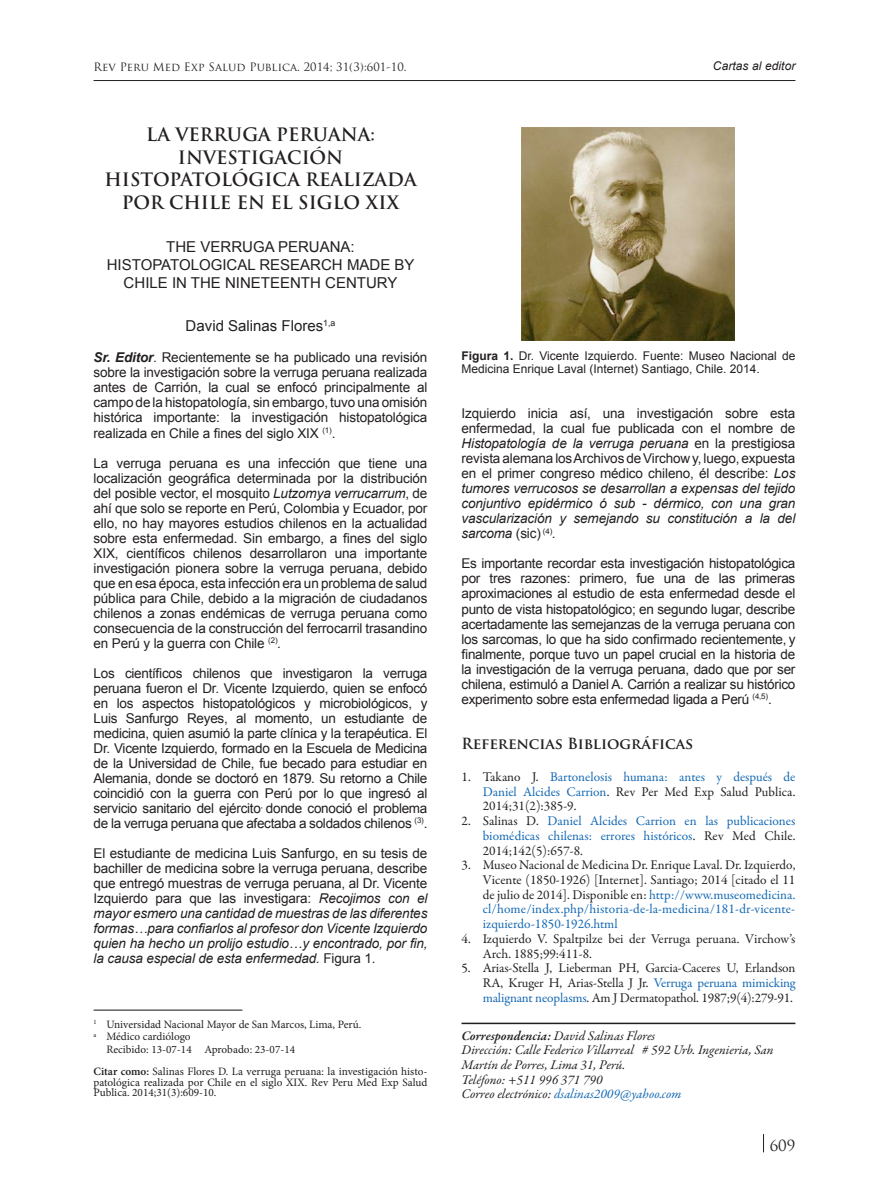
<style>
.page{position:relative;width:872px;height:1183px;background:#fff}
.page>*{position:absolute;margin:0;border:0;box-sizing:border-box;transform-origin:0 0}
.t1{font:700 18px/22.5px "Trajan Pro";color:#231f20;text-align:center}
.t2{font:15px/18px "Arial";color:#231f20;text-align:center}
.t3{font:700 15px "Trajan Pro";letter-spacing:-.01em;color:#231f20}
.t4{font:15px "Trajan Pro";color:#231f20}
.t5{font:13.5px/15px "Arial";letter-spacing:-.01em;color:#231f20;text-align:justify}
.t6{font:italic 13.5px/15px "Arial";letter-spacing:-.01em;color:#231f20;text-align:justify}
.t7{font:13.35px/14.7px "Garamond Premr Pro";color:#231f20;text-align:justify}
.t8{font:13.35px/14.7px "Garamond Premr Pro";color:#1368b3;text-align:justify}
.t9{font:italic 13.35px/14.7px "Garamond Premr Pro";color:#231f20}
.t10{font:12px/13.5px "Arial";color:#231f20}
.t11{font:italic 12px "Arial";letter-spacing:.005em;color:#231f20}
.t12{font:11.25px/10.5px "Minion Pro";color:#231f20;text-align:justify}
.t13{font:11.25px "Trajan Pro";letter-spacing:.005em;color:#231f20}
.s1{font-weight:700;font-style:italic}
.s2{font-style:italic}
.s3{font-style:normal}
.s4{font-weight:600}
.s5{font-weight:700}
.s6{color:#231f20}
.s7{color:#1368b3}
</style>
<div class="page">
<hr style="left:94px;top:80px;width:701px;height:1px;background:#231f20">
<svg style="left:763px;top:1134px;width:1px;height:17px"></svg>
<hr style="left:94px;top:1009px;width:148px;height:1px;background:#231f20">
<img style="left:522px;top:128px;width:212px;height:212px">
<hr style="left:461px;top:1022px;width:334px;height:1px;background:#231f20">
<p class="t13" style="left:94px;top:60px;width:314px">Rev Peru Med Exp Salud Publica. 2014; 31(3):601-10.</p>
<p class="t11" style="left:713px;top:58px;width:84px">Cartas al editor</p>
<h1 class="t1" style="left:104px;top:123px;width:314px">LA VERRUGA PERUANA:<br>INVESTIGACIÓN<br>HISTOPATOLÓGICA REALIZADA<br>POR CHILE EN EL SIGLO XIX</h1>
<p class="t2" style="left:107px;top:238px;width:309px">THE VERRUGA PERUANA:<br>HISTOPATOLOGICAL RESEARCH MADE BY<br>CHILE IN THE NINETEENTH CENTURY</p>
<p class="t2" style="left:186px;top:317px;width:151px">David Salinas Flores<sup>1,a</sup></p>
<p class="t5" style="left:94px;top:350px;width:335px"><span class="s1">Sr. Editor</span><span class="s2">.</span> Recientemente se ha publicado una revisión sobre la investigación sobre la verruga peruana realizada antes de Carrión, la cual se enfocó principalmente al campo de la histopatología, sin embargo, tuvo una omisión histórica importante: la investigación histopatológica realizada en Chile a fines del siglo XIX <sup>(1)</sup>.</p>
<p class="t5" style="left:94px;top:455px;width:335px">La verruga peruana es una infección que tiene una localización geográfica determinada por la distribución del posible vector, el mosquito <span class="s2">Lutzomya verrucarrum</span>, de ahí que solo se reporte en Perú, Colombia y Ecuador, por ello, no hay mayores estudios chilenos en la actualidad sobre esta enfermedad. Sin embargo, a fines del siglo XIX, científicos chilenos desarrollaron una importante investigación pionera sobre la verruga peruana, debido que en esa época, esta infección era un problema de salud pública para Chile, debido a la migración de ciudadanos chilenos a zonas endémicas de verruga peruana como consecuencia de la construcción del ferrocarril trasandino en Perú y la guerra con Chile <sup>(2)</sup><span class="s2">.</span></p>
<p class="t5" style="left:94px;top:665px;width:335px">Los científicos chilenos que investigaron la verruga peruana fueron el Dr. Vicente Izquierdo, quien se enfocó en los aspectos histopatológicos y microbiológicos, y Luis Sanfurgo Reyes, al momento, un estudiante de medicina, quien asumió la parte clínica y la terapéutica. El Dr. Vicente Izquierdo, formado en la Escuela de Medicina de la Universidad de Chile, fue becado para estudiar en Alemania, donde se doctoró en 1879. Su retorno a Chile coincidió con la guerra con Perú por lo que ingresó al servicio sanitario del ejército<sup>,</sup> donde conoció el problema de la verruga peruana que afectaba a soldados chilenos <sup>(3)</sup>.</p>
<p class="t6" style="left:94px;top:845px;width:335px"><span class="s3">El estudiante de medicina Luis Sanfurgo, en su tesis de bachiller de medicina sobre la verruga peruana, describe que entregó muestras de verruga peruana, al Dr. Vicente Izquierdo para que las investigara:</span> Recojimos con el mayor esmero una cantidad de muestras de las diferentes formas…para confiarlos al profesor don Vicente Izquierdo quien ha hecho un prolijo estudio…y encontrado, por fin, la causa especial de esta enfermedad. <span class="s3">Figura 1.</span></p>
<p class="t12" style="left:94px;top:1018px;width:269px"><sup>1</sup> Universidad Nacional Mayor de San Marcos, Lima, Perú.</p>
<p class="t12" style="left:94px;top:1031px;width:99px"><sup>a</sup> Médico cardiólogo</p>
<p class="t12" style="left:106px;top:1044px;width:190px">Recibido: 13-07-14 Aprobado: 23-07-14</p>
<p class="t12" style="left:94px;top:1066px;width:335px"><span class="s4">Citar como:</span> Salinas Flores D. La verruga peruana: la investigación histo&shy;patológica realizada por Chile en el siglo XIX. Rev Peru Med Exp Salud Publica. 2014;31(3):609-10.</p>
<p class="t10" style="left:461px;top:349px;width:335px"><span class="s5">Figura 1.</span> Dr. Vicente Izquierdo. Fuente: Museo Nacional de<br>Medicina Enrique Laval (Internet) Santiago, Chile. 2014.</p>
<p class="t5" style="left:461px;top:406px;width:335px">Izquierdo inicia así, una investigación sobre esta enfermedad, la cual fue publicada con el nombre de <span class="s2">Histopatología de la verruga peruana</span> en la prestigiosa revista alemana los Archivos de Virchow y, luego, expuesta en el primer congreso médico chileno, él describe: <span class="s2">Los tumores verrucosos se desarrollan a expensas del tejido conjuntivo epidérmico ó sub - dérmico, con una gran vascularización y semejando su constitución a la del sarcoma</span> (sic) <sup>(4)</sup><span class="s2">.</span></p>
<p class="t5" style="left:461px;top:556px;width:335px">Es importante recordar esta investigación histopatológica por tres razones: primero, fue una de las primeras aproximaciones al estudio de esta enfermedad desde el punto de vista histopatológico; en segundo lugar, describe acertadamente las semejanzas de la verruga peruana con los sarcomas, lo que ha sido confirmado recientemente, y finalmente, porque tuvo un papel crucial en la historia de la investigación de la verruga peruana, dado que por ser chilena, estimuló a Daniel A. Carrión a realizar su histórico experimento sobre esta enfermedad ligada a Perú <sup>(4,5)</sup>.</p>
<p class="t3" style="left:461px;top:733px;width:233px">Referencias Bibliográficas</p>
<p class="t8" style="left:483px;top:769px;width:314px;text-indent:-21px"><span class="s6">1. Takano J.</span> Bartonelosis humana: antes y después de Daniel Alcides Carrion<span class="s6">. Rev Per Med Exp Salud Publica.<br>2014;31(2):385-9.</span></p>
<p class="t8" style="left:483px;top:813px;width:314px;text-indent:-21px"><span class="s6">2. Salinas D.</span> Daniel Alcides Carrion en las publicaciones biomédicas chilenas: errores históricos<span class="s6">. Rev Med Chile.<br>2014;142(5):657-8.</span></p>
<p class="t7" style="left:483px;top:857px;width:314px;text-indent:-21px">3. Museo Nacional de Medicina Dr. Enrique Laval. Dr. Izquierdo, Vicente (1850-1926) [Internet]. Santiago; 2014 [citado el 11 de julio de 2014]. Disponible en: <span class="s7">http://www.museomedicina. cl/home/index.php/historia-de-la-medicina/181-dr-vicente&shy;izquierdo-1850-1926.html</span></p>
<p class="t7" style="left:483px;top:931px;width:314px;text-indent:-21px">4. Izquierdo V. Spaltpilze bei der Verruga peruana. Virchow’s<br>Arch. 1885;99:411-8.</p>
<p class="t7" style="left:483px;top:960px;width:314px;text-indent:-21px">5. Arias-Stella J, Lieberman PH, Garcia-Caceres U, Erlandson RA, Kruger H, Arias-Stella J Jr. <span class="s7">Verruga peruana mimicking malignant neoplasms</span>. Am J Dermatopathol. 1987;9(4):279-91.</p>
<p class="t9" style="left:461px;top:1028px;width:314px"><span class="s4">Correspondencia:</span> David Salinas Flores<br>Dirección: Calle Federico Villarreal # 592 Urb. Ingenieria, San Martín de Porres, Lima 31, Perú.<br>Teléfono: +511 996 371 790<br>Correo electrónico: <span class="s7">dsalinas2009@yahoo.com</span></p>
<p class="t4" style="left:769px;top:1135px;width:27px">609</p>
</div>
